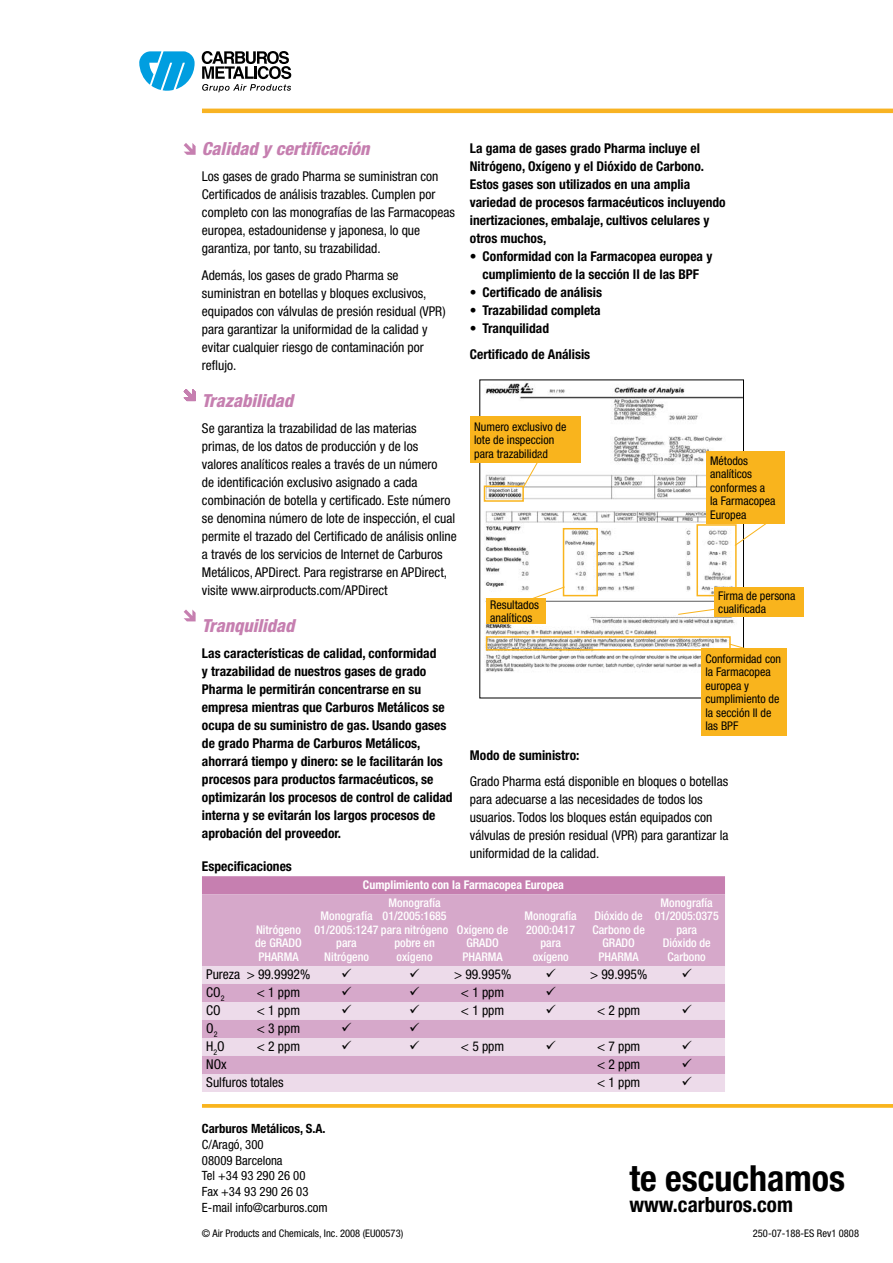
<style>
.page{position:relative;width:893px;height:1263px;background:#fff}
.page>*{position:absolute;margin:0;border:0;box-sizing:border-box;transform-origin:0 0}
.t1{font:700 condensed 36px "Helvetica Neue";color:#000}
.t2{font:700 condensed 21px "Helvetica Neue";color:#000}
.t3{font:italic 800 condensed 18px "Helvetica Neue";color:#c67fb0}
.t4{font:condensed 13.5px/18px "Helvetica Neue";color:#000}
.t5{font:700 condensed 13.5px/18px "Helvetica Neue";color:#000}
.t6{font:condensed 12.75px/15.8px "Helvetica Neue";color:#000}
.t7{font:700 condensed 12.75px "Helvetica Neue";color:#000}
.t8{font:500 condensed 12px "Helvetica Neue";color:#fff}
.t9{font:condensed 12px/13.5px "Helvetica Neue";color:#000}
.t10{font:700 condensed 12px "Helvetica Neue";color:#fff}
.t11{font:condensed 10.5px "Helvetica Neue";color:#000}
</style>
<div class="page">
<svg style="left:139px;top:51px;width:56px;height:40px"></svg>
<svg style="left:202px;top:51px;width:89px;height:41px"></svg>
<hr style="left:202px;top:109px;width:691px;height:4px;background:#f8b323">
<svg style="left:184px;top:389px;width:12px;height:12px"></svg>
<svg style="left:184px;top:609px;width:12px;height:12px"></svg>
<svg style="left:184px;top:143px;width:12px;height:12px"></svg>
<img style="left:483px;top:383px;width:259px;height:289px">
<div style="left:470px;top:416px;width:110px;height:47px;background:#f9b41d"></div>
<div style="left:484px;top:485px;width:40px;height:17px;border:2px solid #f9b41d"></div>
<div style="left:706px;top:451px;width:78px;height:72px;background:#f9b41d"></div>
<div style="left:696px;top:524px;width:41px;height:72px;border:2px solid #f9b41d"></div>
<div style="left:563px;top:528px;width:35px;height:68px;border:2px solid #f9b41d"></div>
<div style="left:486px;top:598px;width:60px;height:26px;background:#f9b41d"></div>
<div style="left:486px;top:636px;width:245px;height:15px;border:2px solid #f9b41d"></div>
<div style="left:701px;top:648px;width:85px;height:87px;background:#f9b41d"></div>
<svg style="left:525px;top:586px;width:40px;height:16px"></svg>
<svg style="left:522px;top:463px;width:22px;height:26px"></svg>
<svg style="left:734px;top:523px;width:33px;height:23px"></svg>
<svg style="left:677px;top:604px;width:37px;height:11px"></svg>
<svg style="left:728px;top:643px;width:17px;height:5px"></svg>
<div style="left:714px;top:587px;width:89px;height:29px;background:#f9b41d"></div>
<svg style="left:202px;top:1104px;width:691px;height:4px;background:#f9b82a"></svg>
<div style="left:202px;top:876px;width:523px;height:18px;background:#c67fb0"></div>
<div style="left:202px;top:894px;width:523px;height:72px;background:#d6a8ca"></div>
<div style="left:202px;top:966px;width:523px;height:18px;background:#eddbea"></div>
<div style="left:202px;top:984px;width:523px;height:18px;background:#d6a8ca"></div>
<div style="left:202px;top:1002px;width:523px;height:18px;background:#eddbea"></div>
<div style="left:202px;top:1020px;width:523px;height:18px;background:#d6a8ca"></div>
<div style="left:202px;top:1038px;width:523px;height:18px;background:#eddbea"></div>
<div style="left:202px;top:1056px;width:523px;height:18px;background:#d6a8ca"></div>
<div style="left:202px;top:1074px;width:523px;height:18px;background:#eddbea"></div>
<h3 class="t3" style="left:202px;top:137px;width:169px">Calidad y certificación</h3>
<p class="t4" style="left:202px;top:168px;width:255px">Los gases de grado Pharma se suministran con Certificados de análisis trazables. Cumplen por completo con las monografías de las Farmacopeas europea, estadounidense y japonesa, lo que garantiza, por tanto, su trazabilidad.</p>
<p class="t4" style="left:202px;top:266px;width:245px">Además, los gases de grado Pharma se suministran en botellas y bloques exclusivos, equipados con válvulas de presión residual (VPR) para garantizar la uniformidad de la calidad y evitar cualquier riesgo de contaminación por reflujo.</p>
<h3 class="t3" style="left:202px;top:389px;width:93px">Trazabilidad</h3>
<p class="t4" style="left:202px;top:419px;width:256px">Se garantiza la trazabilidad de las materias primas, de los datos de producción y de los valores analíticos reales a través de un número<br>de identificación exclusivo asignado a cada combinación de botella y certificado. Este número se denomina número de lote de inspección, el cual permite el trazado del Certificado de análisis online a través de los servicios de Internet de Carburos Metálicos, APDirect. Para registrarse en APDirect, visite www.airproducts.com/APDirect</p>
<h3 class="t3" style="left:202px;top:614px;width:94px">Tranquilidad</h3>
<p class="t5" style="left:202px;top:644px;width:252px">Las características de calidad, conformidad<br>y trazabilidad de nuestros gases de grado Pharma le permitirán concentrarse en su empresa mientras que Carburos Metálicos se ocupa de su suministro de gas. Usando gases de grado Pharma de Carburos Metálicos, ahorrará tiempo y dinero: se le facilitarán los procesos para productos farmacéuticos, se optimizarán los procesos de control de calidad interna y se evitarán los largos procesos de aprobación del proveedor.</p>
<p class="t5" style="left:202px;top:857px;width:91px">Especificaciones</p>
<p class="t5" style="left:470px;top:139px;width:257px">La gama de gases grado Pharma incluye el Nitrógeno, Oxígeno y el Dióxido de Carbono.<br>Estos gases son utilizados en una amplia variedad de procesos farmacéuticos incluyendo inertizaciones, embalaje, cultivos celulares y otros muchos,</p>
<p class="t5" style="left:470px;top:247px;width:244px;text-align:center">• Conformidad con la Farmacopea europea y cumplimiento de la sección II de las BPF</p>
<p class="t5" style="left:470px;top:283px;width:134px">• Certificado de análisis</p>
<p class="t5" style="left:470px;top:301px;width:132px">• Trazabilidad completa</p>
<p class="t5" style="left:470px;top:315px;width:122px;line-height:26.5px">• Tranquilidad<br>Certificado de Análisis</p>
<p class="t9" style="left:474px;top:419px;width:94px">Numero exclusivo de lote de inspeccion para trazabilidad</p>
<p class="t9" style="left:490px;top:598px;width:50px">Resultados analíticos</p>
<p class="t9" style="left:710px;top:454px;width:67px">Métodos analíticos conformes a la Farmacopea<br>Europea</p>
<p class="t9" style="left:718px;top:589px;width:79px">Firma de persona cualificada</p>
<p class="t9" style="left:705px;top:652px;width:77px">Conformidad con la Farmacopea europea y cumplimiento de la sección II de las BPF</p>
<p class="t5" style="left:470px;top:746px;width:111px">Modo de suministro:</p>
<p class="t4" style="left:470px;top:772px;width:260px">Grado Pharma está disponible en bloques o botellas para adecuarse a las necesidades de todos los usuarios. Todos los bloques están equipados con válvulas de presión residual (VPR) para garantizar la uniformidad de la calidad.</p>
<p class="t10" style="left:363px;top:877px;width:203px">Cumplimiento con la Farmacopea Europea</p>
<p class="t8" style="left:388px;top:895px;width:54px">Monografía</p>
<p class="t8" style="left:661px;top:895px;width:54px">Monografía</p>
<p class="t8" style="left:320px;top:909px;width:128px">Monografía 01/2005:1685</p>
<p class="t8" style="left:525px;top:909px;width:54px">Monografía</p>
<p class="t8" style="left:595px;top:909px;width:126px">Dióxido de 01/2005:0375</p>
<p class="t8" style="left:256px;top:922px;width:254px">Nitrógeno 01/2005:1247 para nitrógeno Oxígeno de</p>
<p class="t8" style="left:526px;top:922px;width:50px">2000:0417</p>
<p class="t8" style="left:592px;top:922px;width:54px">Carbono de</p>
<p class="t8" style="left:676px;top:922px;width:22px">para</p>
<p class="t8" style="left:255px;top:936px;width:48px">de GRADO</p>
<p class="t8" style="left:336px;top:936px;width:22px">para</p>
<p class="t8" style="left:394px;top:936px;width:42px">pobre en</p>
<p class="t8" style="left:466px;top:936px;width:34px">GRADO</p>
<p class="t8" style="left:540px;top:936px;width:22px">para</p>
<p class="t8" style="left:602px;top:936px;width:34px">GRADO</p>
<p class="t8" style="left:663px;top:936px;width:50px">Dióxido de</p>
<p class="t8" style="left:258px;top:949px;width:42px">PHARMA</p>
<p class="t8" style="left:324px;top:949px;width:46px">Nitrógeno</p>
<p class="t8" style="left:397px;top:949px;width:37px">oxígeno</p>
<p class="t8" style="left:462px;top:949px;width:42px">PHARMA</p>
<p class="t8" style="left:533px;top:949px;width:37px">oxígeno</p>
<p class="t8" style="left:599px;top:949px;width:42px">PHARMA</p>
<p class="t8" style="left:668px;top:949px;width:40px">Carbono</p>
<p class="t4" style="left:206px;top:965px;width:106px">Pureza &gt; 99.9992%</p>
<p class="t4" style="left:454px;top:965px;width:59px">&gt; 99.995%</p>
<p class="t4" style="left:590px;top:965px;width:59px">&gt; 99.995%</p>
<p class="t4" style="left:206px;top:983px;width:20px">CO<sub>2</sub></p>
<p class="t4" style="left:257px;top:983px;width:45px">&lt; 1 ppm</p>
<p class="t4" style="left:461px;top:983px;width:45px">&lt; 1 ppm</p>
<p class="t4" style="left:206px;top:1001px;width:16px">CO</p>
<p class="t4" style="left:257px;top:1001px;width:45px">&lt; 1 ppm</p>
<p class="t4" style="left:461px;top:1001px;width:45px">&lt; 1 ppm</p>
<p class="t4" style="left:597px;top:1001px;width:45px">&lt; 2 ppm</p>
<p class="t4" style="left:206px;top:1019px;width:13px">O<sub>2</sub></p>
<p class="t4" style="left:257px;top:1019px;width:45px">&lt; 3 ppm</p>
<p class="t4" style="left:206px;top:1037px;width:20px">H<sub>2</sub>O</p>
<p class="t4" style="left:257px;top:1037px;width:45px">&lt; 2 ppm</p>
<p class="t4" style="left:461px;top:1037px;width:45px">&lt; 5 ppm</p>
<p class="t4" style="left:597px;top:1037px;width:45px">&lt; 7 ppm</p>
<p class="t4" style="left:206px;top:1055px;width:22px">NOx</p>
<p class="t4" style="left:597px;top:1055px;width:45px">&lt; 2 ppm</p>
<p class="t4" style="left:206px;top:1073px;width:79px">Sulfuros totales</p>
<p class="t4" style="left:597px;top:1073px;width:45px">&lt; 1 ppm</p>
<p class="t7" style="left:202px;top:1121px;width:125px">Carburos Metálicos, S.A.</p>
<p class="t6" style="left:202px;top:1136px;width:127px">C/Aragó, 300<br>08009 Barcelona<br>Tel +34 93 290 26 00<br>Fax +34 93 290 26 03<br>E-mail info@carburos.com</p>
<h1 class="t1" style="left:629px;top:1156px;width:217px">te escuchamos</h1>
<h2 class="t2" style="left:629px;top:1192px;width:165px">www.carburos.com</h2>
<p class="t11" style="left:202px;top:1228px;width:203px">© Air Products and Chemicals, Inc. 2008 (EU00573)</p>
<p class="t11" style="left:753px;top:1228px;width:108px">250-07-188-ES Rev1 0808</p>
</div>
